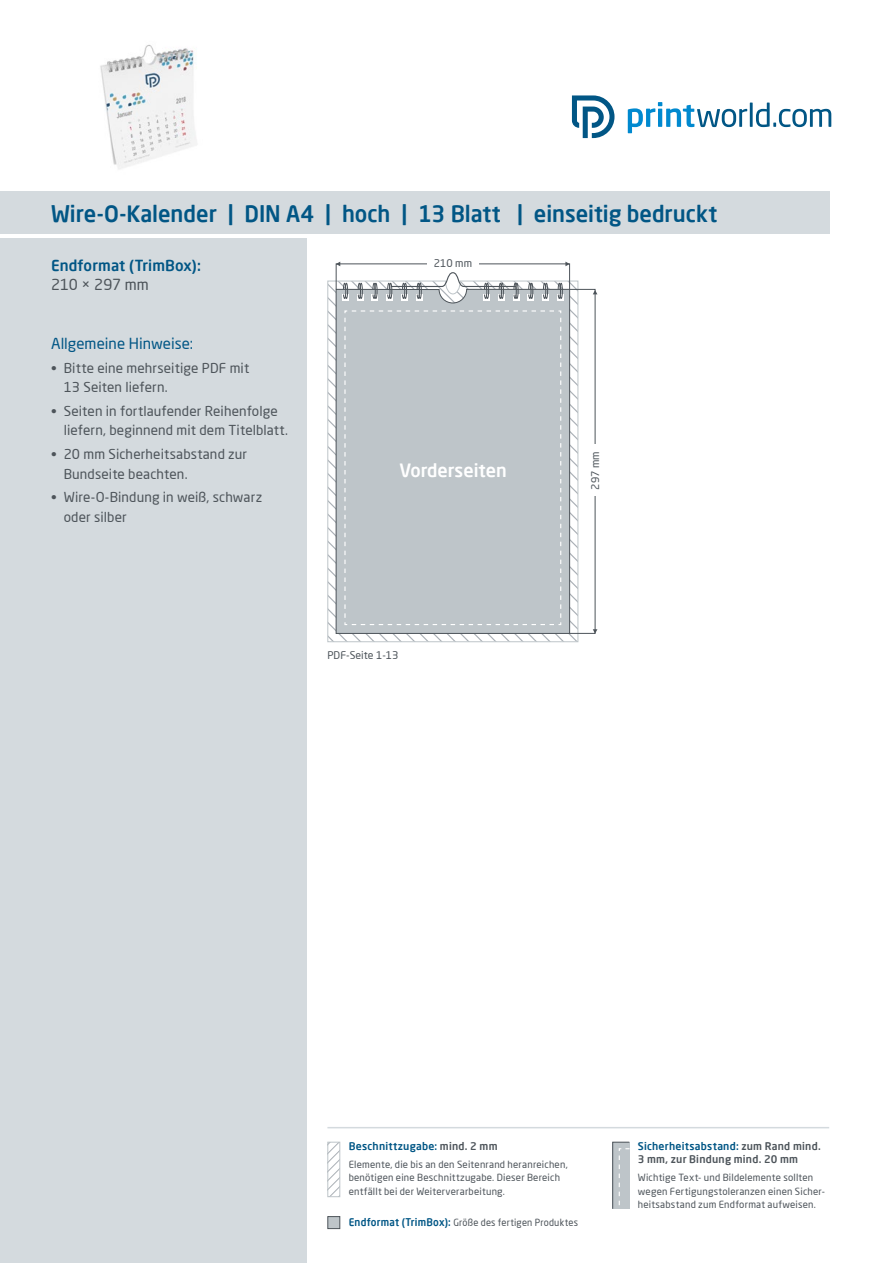
<style>
.page{position:relative;width:893px;height:1263px;background:#fff}
.page>*{position:absolute;margin:0;border:0;box-sizing:border-box;transform-origin:0 0}
.t1{font:500 22.5px "Neo Sans Pro";color:#015685}
.t2{font:500 18px "Neo Sans Pro";color:#fff}
.t3{font:500 15px "Neo Sans Pro";letter-spacing:.005em;color:#015685}
.t4{font:15px "Neo Sans Pro";color:#015685}
.t5{font:15px "Neo Sans Pro";letter-spacing:-.005em;color:#4d545a}
.t6{font:13.5px/19.5px "Neo Sans Pro";letter-spacing:.01em;color:#4d545a}
.t7{font:500 10.5px/13.5px "Neo Sans Pro";letter-spacing:.025em;color:#4d545a}
.t8{font:500 10.5px "Neo Sans Pro";letter-spacing:.025em;color:#015685}
.t9{font:10.5px "Neo Sans Pro";color:#4d545a}
.t10{font:9.75px/13.5px "Neo Sans Pro";letter-spacing:.02em;color:#4d545a}
.t11{font:9.75px "Neo Sans Pro";letter-spacing:.02em;color:#4d545a;scale:.95 1}
.s1{color:#4d545a}
.s2{font-weight:500;font-size:10.5px;color:#015685}
.s3{color:#015685}
</style>
<div class="page">
<svg style="left:628px;top:102px;width:203px;height:31px"></svg>
<svg style="left:572px;top:96px;width:42px;height:42px"></svg>
<div style="left:0;top:238px;width:306px;height:1025px;background:#d4dade"></div>
<div style="left:0;top:191px;width:829px;height:43px;background:#d4dade"></div>
<svg style="left:329px;top:1144px;width:9px;height:51px"></svg>
<div style="left:327px;top:1142px;width:13px;height:55px;border:1px solid #bec5c9"></div>
<svg style="left:612px;top:1141px;width:18px;height:68px"></svg>
<hr style="left:327px;top:1127px;width:502px;height:1px;background:#d4dade">
<div style="left:327px;top:1216px;width:13px;height:13px;background:#bec5c9;border:1px solid #4d545a"></div>
<svg style="left:593px;top:290px;width:4px;height:4px"></svg>
<svg style="left:593px;top:629px;width:4px;height:5px"></svg>
<svg style="left:336px;top:262px;width:4px;height:4px"></svg>
<svg style="left:565px;top:262px;width:5px;height:4px"></svg>
<svg style="left:328px;top:272px;width:250px;height:370px;background:#c2c9cc"></svg>
<img style="left:100px;top:44px;width:97px;height:125px">
<h1 class="t1" style="left:51px;top:200px;width:668px">Wire-O-Kalender | DIN A4 | hoch | 13 Blatt | einseitig bedruckt</h1>
<h3 class="t3" style="left:51px;top:256px;width:151px">Endformat (TrimBox):</h3>
<h3 class="t5" style="left:51px;top:276px;width:99px">210 × 297 mm</h3>
<h3 class="t4" style="left:51px;top:334px;width:144px">Allgemeine Hinweise:</h3>
<h3 class="t6" style="left:64px;top:358px;width:187px;text-indent:-13px">• Bitte eine mehrseitige PDF mit<br>13 Seiten liefern.</h3>
<h3 class="t6" style="left:64px;top:401px;width:226px;text-indent:-13px">• Seiten in fortlaufender Reihenfolge liefern, beginnend mit dem Titelblatt.</h3>
<h3 class="t6" style="left:64px;top:444px;width:185px;text-indent:-13px">• 20 mm Sicherheitsabstand zur<br>Bundseite beachten.</h3>
<h3 class="t6" style="left:64px;top:487px;width:200px;text-indent:-13px">• Wire-O-Bindung in weiß, schwarz oder silber</h3>
<p class="t9" style="left:434px;top:257px;width:40px">210 mm</p>
<h2 class="t2" style="left:399px;top:459px;width:109px">Vorderseiten</h2>
<p class="t9" style="left:327px;top:648px;width:73px">PDF-Seite 1-13</p>
<p class="t9" style="left:589px;top:489px;width:40px;rotate:-90deg">297 mm</p>
<p class="t8" style="left:349px;top:1139px;width:150px">Beschnittzugabe: <span class="s1">mind. 2 mm</span></p>
<p class="t10" style="left:349px;top:1157px;width:221px">Elemente, die bis an den Seitenrand heranreichen, benötigen eine Beschnittzugabe. Dieser Bereich entfällt bei der Weiterverarbeitung.</p>
<p class="t11" style="left:349px;top:1217px;width:243px"><span class="s2">Endformat (TrimBox):</span> Größe des fertigen Produktes</p>
<p class="t7" style="left:638px;top:1139px;width:184px"><span class="s3">Sicherheitsabstand:</span> zum Rand mind.<br>3 mm, zur Bindung mind. 20 mm</p>
<p class="t10" style="left:638px;top:1170px;width:189px">Wichtige Text- und Bildelemente sollten wegen Fertigungstoleranzen einen Sicher&shy;heitsabstand zum Endformat aufweisen.</p>
</div>
